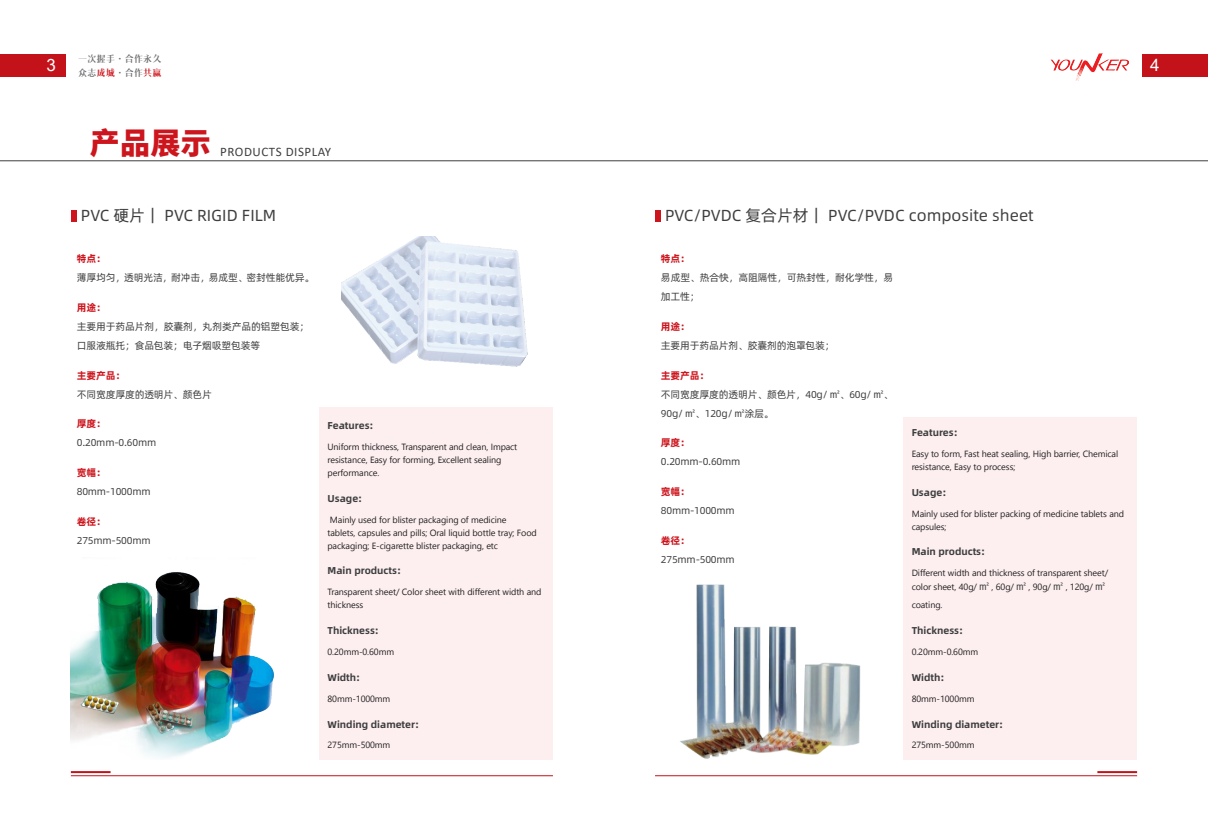
<style>
.page{position:relative;width:1208px;height:825px;background:#fff}
.page>*{position:absolute;margin:0;border:0;box-sizing:border-box;transform-origin:0 0}
.t1{font:800 30px "Source Han Sans CN";color:#cd151d}
.t2{font:17px "Arial";color:#fff}
.副标题{font:16px "Alibaba Pu Hui Ti";color:#3e3e3f}
.t3{font:13px "Calibri";letter-spacing:.04em;color:#3e3e3f}
.t4{font:10px/19px "Alibaba Pu Hui Ti";letter-spacing:-.02em;color:#3e3e3f}
.英文小标题{font:700 10px "Alibaba Pu Hui Ti";color:#3e3e3f}
.红字-特点{font:700 10px "Alibaba Pu Hui Ti";letter-spacing:-.02em;color:#cd151d}
.t5{font:9.5px "S Jrousong Z Regular";letter-spacing:.04em;color:#6c6d70}
.t6{font:9px "Segoe UI Emoji";color:#231f20}
.s1{color:#cd151d}
</style>
<div class="page">
<hr style="left:71px;top:775px;width:482px;height:1px;background:#c4121a">
<hr style="left:71px;top:771px;width:40px;height:2px;background:#c4121a">
<hr style="left:655px;top:775px;width:482px;height:1px;background:#c4121a">
<hr style="left:1097px;top:771px;width:40px;height:2px;background:#c4121a">
<div style="left:319px;top:408px;width:234px;height:352px;background:#fdeff0"></div>
<div style="left:903px;top:418px;width:234px;height:342px;background:#fdeff0"></div>
<div style="left:71px;top:210px;width:6px;height:11px;background:#cd151d"></div>
<div style="left:655px;top:210px;width:5px;height:11px;background:#cd151d"></div>
<img style="left:71px;top:572px;width:203px;height:186px">
<img style="left:342px;top:237px;width:186px;height:130px">
<hr style="left:0;top:161px;width:1208px;height:1px;background:#3e3e3f">
<img style="left:680px;top:585px;width:181px;height:174px">
<div style="left:0;top:54px;width:65px;height:23px;background:#c4121a"></div>
<div style="left:1142px;top:54px;width:66px;height:23px;background:#c4121a"></div>
<img style="left:1050px;top:53px;width:78px;height:28px">
<p class="t5" style="left:78px;top:53px;width:85px">一次握手·合作永久</p>
<p class="t5" style="left:78px;top:67px;width:85px">众志<span class="s1">成城</span>·合作<span class="s1">共赢</span></p>
<p class="t2" style="left:46px;top:54px;width:11px">3</p>
<p class="t2" style="left:1150px;top:54px;width:11px">4</p>
<p class="t1" style="left:90px;top:126px;width:122px">产品展示</p>
<p class="t3" style="left:220px;top:143px;width:112px">PRODUCTS DISPLAY</p>
<p class="副标题" style="left:81px;top:204px;width:197px">PVC 硬片｜ PVC RIGID FILM</p>
<p class="副标题" style="left:665px;top:204px;width:370px">PVC/PVDC 复合片材｜ PVC/PVDC composite sheet</p>
<p class="红字-特点" style="left:77px;top:251px;width:31px">特点：</p>
<p class="t4" style="left:77px;top:268px;width:239px">薄厚均匀，透明光洁，耐冲击，易成型、密封性能优异。</p>
<p class="红字-特点" style="left:77px;top:299px;width:31px">用途：</p>
<p class="t4" style="left:77px;top:316px;width:234px">主要用于药品片剂，胶囊剂，丸剂类产品的铝塑包装；口服液瓶托；食品包装；电子烟吸塑包装等</p>
<p class="红字-特点" style="left:77px;top:367px;width:50px">主要产品：</p>
<p class="t4" style="left:77px;top:384px;width:137px">不同宽度厚度的透明片、颜色片</p>
<p class="红字-特点" style="left:77px;top:416px;width:31px">厚度：</p>
<p class="t4" style="left:77px;top:433px;width:81px">0.20mm-0.60mm</p>
<p class="红字-特点" style="left:77px;top:464px;width:31px">宽幅：</p>
<p class="t4" style="left:77px;top:481px;width:75px">80mm-1000mm</p>
<p class="红字-特点" style="left:77px;top:513px;width:31px">卷径：</p>
<p class="t4" style="left:77px;top:530px;width:75px">275mm-500mm</p>
<p class="红字-特点" style="left:661px;top:251px;width:31px">特点：</p>
<p class="t4" style="left:661px;top:268px;width:234px">易成型、热合快，高阻隔性，可热封性，耐化学性，易加工性；</p>
<p class="红字-特点" style="left:661px;top:318px;width:31px">用途：</p>
<p class="t4" style="left:661px;top:335px;width:175px">主要用于药品片剂、胶囊剂的泡罩包装；</p>
<p class="红字-特点" style="left:661px;top:367px;width:50px">主要产品：</p>
<p class="t4" style="left:661px;top:384px;width:234px">不同宽度厚度的透明片、颜色片，40g/ ㎡、60g/ ㎡、<br>90g/ ㎡、120g/ ㎡涂层。</p>
<p class="红字-特点" style="left:661px;top:435px;width:31px">厚度：</p>
<p class="t4" style="left:661px;top:452px;width:81px">0.20mm-0.60mm</p>
<p class="红字-特点" style="left:661px;top:483px;width:31px">宽幅：</p>
<p class="t4" style="left:661px;top:500px;width:75px">80mm-1000mm</p>
<p class="红字-特点" style="left:661px;top:532px;width:31px">卷径：</p>
<p class="t4" style="left:661px;top:549px;width:75px">275mm-500mm</p>
<p class="英文小标题" style="left:327px;top:418px;width:48px">Features:</p>
<p class="t6" style="left:362px;top:441px;width:37px">▼ ■▲▲</p>
<p class="t6" style="left:439px;top:441px;width:21px">■▼ ■</p>
<p class="t6" style="left:335px;top:454px;width:24px">▲▲▼ ■</p>
<p class="t6" style="left:379px;top:454px;width:33px">▲ □ □</p>
<p class="t6" style="left:423px;top:454px;width:7px">■</p>
<p class="t6" style="left:455px;top:454px;width:43px">●● ■▼ ▲ ●■</p>
<p class="英文小标题" style="left:327px;top:490px;width:36px">Usage:</p>
<p class="t6" style="left:344px;top:514px;width:24px">■● ◆▲</p>
<p class="t6" style="left:382px;top:514px;width:28px">□ ●▲▼</p>
<p class="t6" style="left:497px;top:514px;width:7px">■</p>
<p class="t6" style="left:327px;top:527px;width:28px">▼ ●▼▲</p>
<p class="t6" style="left:371px;top:527px;width:33px">▲◆● ▲ ■</p>
<p class="t6" style="left:417px;top:527px;width:9px">●●▲</p>
<p class="t6" style="left:444px;top:527px;width:20px">● ●❑◆</p>
<p class="t6" style="left:477px;top:527px;width:25px">□▼▼● ▼</p>
<p class="t6" style="left:357px;top:540px;width:7px">■</p>
<p class="t6" style="left:421px;top:540px;width:12px">●▲▼</p>
<p class="英文小标题" style="left:327px;top:563px;width:75px">Main products:</p>
<p class="t6" style="left:365px;top:587px;width:16px">■▼ ▲</p>
<p class="t6" style="left:393px;top:587px;width:37px">▼ □●□ ▲</p>
<p class="t6" style="left:327px;top:600px;width:37px">▼ ■▲▲</p>
<p class="英文小标题" style="left:327px;top:623px;width:53px">Thickness:</p>
<p class="英文小标题" style="left:327px;top:669px;width:34px">Width:</p>
<p class="英文小标题" style="left:327px;top:716px;width:93px">Winding diameter:</p>
<p class="英文小标题" style="left:911px;top:425px;width:48px">Features:</p>
<p class="t6" style="left:920px;top:448px;width:30px">▲ ▼□ □</p>
<p class="t6" style="left:996px;top:448px;width:45px">▼ ▲ ●■ ★</p>
<p class="t6" style="left:1116px;top:448px;width:4px">●</p>
<p class="t6" style="left:919px;top:461px;width:24px">▲▲▼ ■</p>
<p class="t6" style="left:963px;top:461px;width:52px">▲ ▼□ □ ▲▲</p>
<p class="英文小标题" style="left:911px;top:484px;width:36px">Usage:</p>
<p class="t6" style="left:926px;top:508px;width:24px">■● ◆▲</p>
<p class="t6" style="left:963px;top:508px;width:28px">□ ●▲▼</p>
<p class="t6" style="left:1069px;top:508px;width:52px">■ ▼ ●▼▲ ■</p>
<p class="t6" style="left:925px;top:521px;width:21px">▲◆● ▲</p>
<p class="英文小标题" style="left:911px;top:544px;width:75px">Main products:</p>
<p class="t6" style="left:961px;top:568px;width:32px">▼ ■ ▼</p>
<p class="t6" style="left:1007px;top:568px;width:50px">■ ▲▲ □ ▼ ■▲</p>
<p class="t6" style="left:1073px;top:568px;width:16px">■▼ ▲</p>
<p class="t6" style="left:915px;top:581px;width:23px">□●□ ▲</p>
<p class="t4" style="left:979px;top:577px;width:11px">㎡</p>
<p class="t4" style="left:1016px;top:577px;width:11px">㎡</p>
<p class="t4" style="left:1053px;top:577px;width:11px">㎡</p>
<p class="t4" style="left:1095px;top:577px;width:11px">㎡</p>
<p class="t6" style="left:915px;top:600px;width:21px">□▼■</p>
<p class="英文小标题" style="left:911px;top:623px;width:53px">Thickness:</p>
<p class="英文小标题" style="left:911px;top:669px;width:34px">Width:</p>
<p class="英文小标题" style="left:911px;top:716px;width:93px">Winding diameter:</p>
</div>
